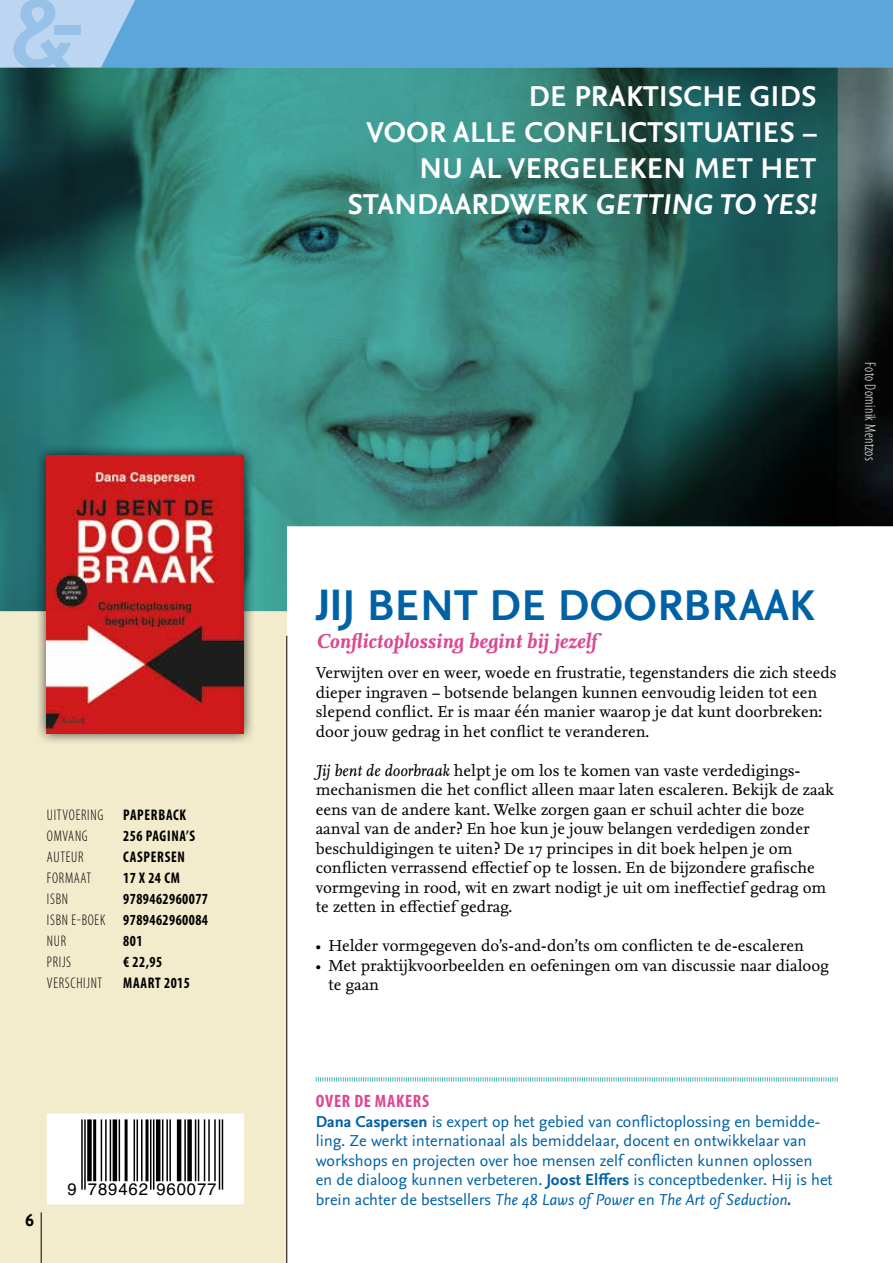
<style>
.page{position:relative;width:893px;height:1263px;background:#fff}
.page>*{position:absolute;margin:0;border:0;box-sizing:border-box;transform-origin:0 0}
.t1{font:700 45px "Nexus Sans OT";letter-spacing:.01em;color:#0061a4}
.t2{font:700 30px/36px "Nexus Sans OT";letter-spacing:.01em;color:#fff;text-align:right}
.t3{font:italic 700 21px "Nexus Serif OT";color:#dc4893}
.t4{font:700 condensed 18px "Myriad Pro";letter-spacing:.04em;color:#dc4893}
.t5{font:700 18px "Nexus Mix OT";color:#000}
.t6{font:16.8px "Helvetica";letter-spacing:.05em;color:#000}
.t7{font:16.5px/19.5px "Nexus Serif OT";color:#000}
.t8{font:16.5px/19.5px "Nexus Sans OT";color:#0061a4}
.t9{font:700 condensed 15.45px/21px "Myriad Pro";letter-spacing:.03em;color:#000;text-align:justify;scale:.93 1}
.t10{font:300 condensed 15.45px "Myriad Pro";letter-spacing:.05em;color:#000;scale:.93 1}
.t11{font:700 condensed 15.45px "Myriad Pro";letter-spacing:.05em;color:#000;scale:.93 1}
.t12{font:300 condensed 15.45px "Myriad Pro";letter-spacing:.03em;color:#fff;scale:.93 1}
.s1{font-weight:300}
.s2{font-style:italic}
.s3{font-family:"Myriad Pro";font-stretch:condensed}
.s4{font-weight:700}
.s5{font-family:"Myriad Pro";font-weight:700;font-stretch:condensed}
</style>
<div class="page">
<div style="left:0;top:611px;width:287px;height:652px;background:#f2ebcc"></div>
<div style="left:0;top:0;width:893px;height:68px;background:#5ca6dc"></div>
<hr style="left:286px;top:636px;width:1px;height:627px;background:#000">
<svg style="left:0;top:0;width:149px;height:68px"></svg>
<hr style="left:41px;top:1212px;width:1px;height:51px;background:#000">
<img style="left:838px;top:68px;width:55px;height:459px">
<svg style="left:0;top:68px;width:838px;height:543px;background:#43817c"></svg>
<svg style="left:47px;top:1113px;width:197px;height:92px;background:#c6c5c5"></svg>
<svg style="left:315px;top:1077px;width:523px;height:5px"></svg>
<div style="left:35px;top:443px;width:221px;height:302px;background:#000;opacity:.75"></div>
<img style="left:47px;top:455px;width:197px;height:278px">
<p class="t10" style="left:47px;top:805px;width:62px">UITVOERING</p>
<p class="t11" style="left:123px;top:805px;width:69px">PAPERBACK</p>
<p class="t10" style="left:47px;top:826px;width:46px">OMVANG</p>
<p class="t9" style="left:123px;top:825px;width:79px">256 PAGINA’S</p>
<p class="t10" style="left:47px;top:847px;width:41px">AUTEUR</p>
<p class="t11" style="left:123px;top:847px;width:68px">CASPERSEN</p>
<p class="t10" style="left:47px;top:868px;width:49px">FORMAAT</p>
<p class="t9" style="left:123px;top:867px;width:62px">17 X 24 CM</p>
<p class="t10" style="left:47px;top:889px;width:24px">ISBN</p>
<p class="t9" style="left:47px;top:888px;width:175px;text-indent:76px">9789462960077<br><span class="s1">ISBN E-BOEK</span> 9789462960084<br><span class="s1">NUR</span></p>
<p class="t9" style="left:123px;top:929px;width:22px">801</p>
<p class="t10" style="left:47px;top:952px;width:28px">PRIJS</p>
<p class="t9" style="left:123px;top:950px;width:43px">€ 22,95</p>
<p class="t10" style="left:47px;top:973px;width:61px">VERSCHIJNT</p>
<p class="t9" style="left:123px;top:971px;width:73px">MAART 2015</p>
<p class="t5" style="left:26px;top:1209px;width:10px">6</p>
<p class="t6" style="left:68px;top:1176px;width:150px">9 789462 960077</p>
<h2 class="t2" style="left:348px;top:79px;width:471px">DE PRAKTISCHE GIDS<br>VOOR ALLE CONFLICTSITUATIES −<br>NU AL VERGELEKEN MET HET<br>STANDAARDWERK <span class="s2">GETTING TO YES!</span></h2>
<p class="t12" style="left:879px;top:362px;width:107px;rotate:90deg">Foto Dominik Mentzos</p>
<h1 class="t1" style="left:316px;top:579px;width:500px"><span class="s3">JI</span>J BENT DE DOORBRAAK</h1>
<p class="t3" style="left:316px;top:628px;width:282px">Conflictoplossing begint bij jezelf</p>
<p class="t7" style="left:316px;top:663px;width:522px">Verwijten over en weer, woede en frustratie, tegenstanders die zich steeds dieper ingraven − botsende belangen kunnen eenvoudig leiden tot een slepend conflict. Er is maar één manier waarop je dat kunt doorbreken: door jouw gedrag in het conflict te veranderen.</p>
<p class="t7" style="left:316px;top:761px;width:520px"><span class="s2">Jij bent de doorbraak</span> helpt je om los te komen van vaste verdedigings&shy;mechanismen die het conflict alleen maar laten escaleren. Bekijk de zaak eens van de andere kant. Welke zorgen gaan er schuil achter die boze aanval van de ander? En hoe kun je jouw belangen verdedigen zonder beschuldigingen te uiten? De 17 principes in dit boek helpen je om conflicten verrassend effectief op te lossen. En de bijzondere grafische vormgeving in rood, wit en zwart nodigt je uit om ineffectief gedrag om te zetten in effectief gedrag.</p>
<p class="t7" style="left:316px;top:936px;width:490px">• Helder vormgegeven do’s-and-don’ts om conflicten te de-escaleren</p>
<p class="t7" style="left:328px;top:956px;width:502px;text-indent:-13px">• Met praktijkvoorbeelden en oefeningen om van discussie naar dialoog te gaan</p>
<p class="t4" style="left:316px;top:1090px;width:115px">OVER DE MAKERS</p>
<p class="t8" style="left:316px;top:1112px;width:518px"><span class="s4">Dana Caspersen</span> is expert op het gebied van conflictoplossing en bemidde&shy;ling. Ze werkt internationaal als bemiddelaar, docent en ontwikkelaar van workshops en projecten over hoe mensen zelf conflicten kunnen oplossen en de dialoog kunnen verbeteren. <span class="s4">Joost Elffers</span> is conceptbedenker. Hij is het brein achter de bestsellers <span class="s2">The 48 Laws of Power</span> en <span class="s2">The Art of Seduction</span><span class="s5">.</span></p>
</div>
